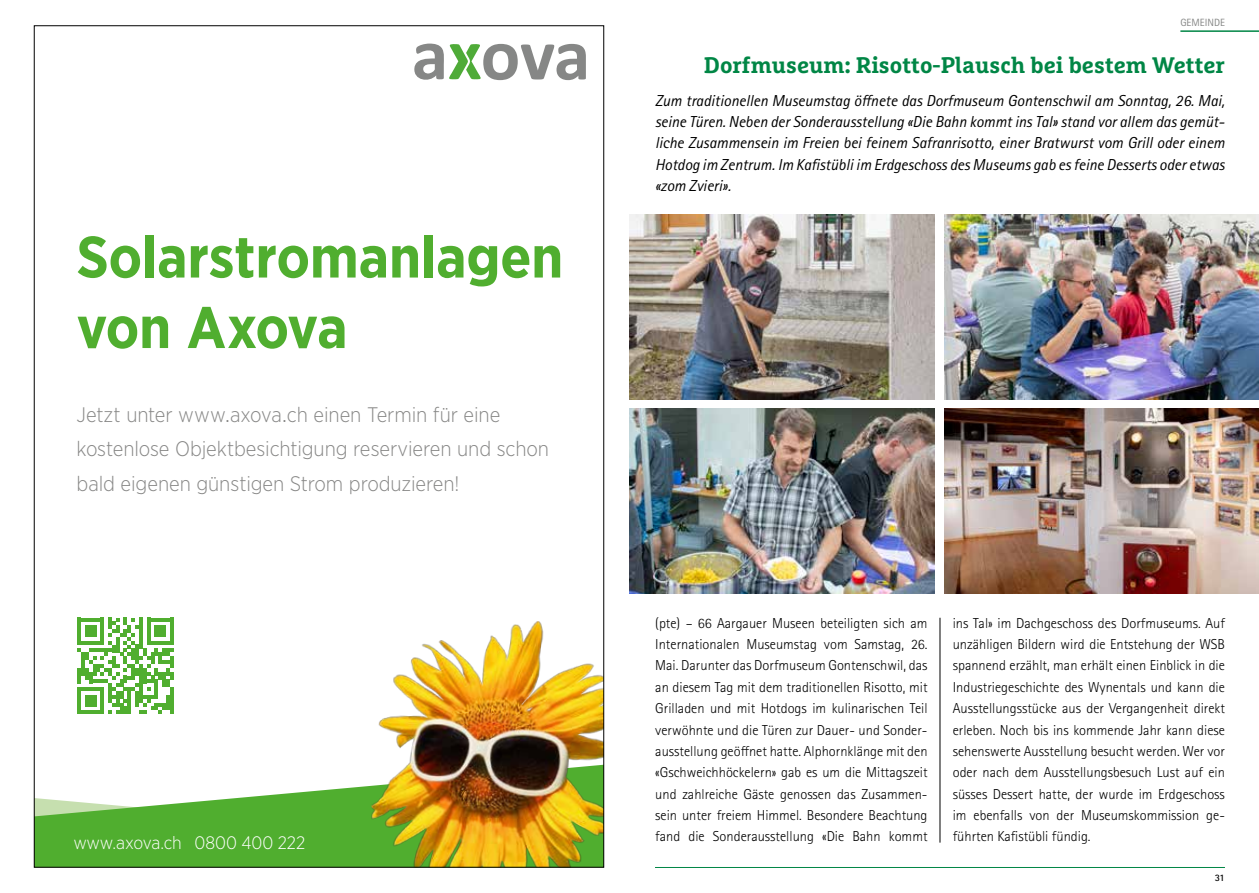
<style>
.page{position:relative;width:1259px;height:893px;background:#fff}
.page>*{position:absolute;margin:0;border:0;box-sizing:border-box;transform-origin:0 0}
.t1{font:700 58.5px/70.5px "Gotham Narrow";letter-spacing:-.005em;color:#50ae2f}
.t2{font:700 22.5px "Marselis Slab Pro";color:#008645}
.t3{font:300 21px/34.5px "Gotham Narrow";letter-spacing:-.005em;color:#878786}
.t4{font:300 18px "Gotham Narrow";color:#fff}
.t5{font:italic 15.9px/21.3px "Rotis Sans Serif Std";color:#000;text-align:justify}
.t6{font:300 14.4px/21.3px "Rotis Sans Serif Std";color:#000;text-align:justify}
.t7{font:10.5px "Rotis Sans Serif Std";color:#868786}
.t8{font:700 9.9px "Rotis Sans Serif Std";color:#000}
</style>
<div class="page">
<hr style="left:1180px;top:30px;width:79px;height:2px;background:#008645">
<hr style="left:655px;top:867px;width:570px;height:1px;background:#008645">
<hr style="left:939px;top:618px;width:1px;height:225px;background:#000">
<img style="left:629px;top:214px;width:306px;height:185px">
<img style="left:629px;top:408px;width:306px;height:185px">
<img style="left:944px;top:214px;width:315px;height:185px">
<img style="left:944px;top:408px;width:315px;height:185px">
<svg style="left:238px;top:786px;width:131px;height:12px"></svg>
<img style="left:369px;top:621px;width:233px;height:177px">
<svg style="left:414px;top:44px;width:172px;height:36px"></svg>
<svg style="left:77px;top:618px;width:97px;height:96px"></svg>
<img style="left:34px;top:798px;width:570px;height:70px">
<h1 class="t1" style="left:77px;top:221px;width:488px">Solarstromanlagen von Axova</h1>
<h3 class="t3" style="left:77px;top:396px;width:474px">Jetzt unter www.axova.ch einen Termin für eine kostenlose Objektbesichtigung reservieren und schon bald eigenen günstigen Strom produzieren!</h3>
<p class="t4" style="left:73px;top:832px;width:233px">www.axova.ch 0800 400 222</p>
<p class="t7" style="left:1180px;top:16px;width:46px">GEMEINDE</p>
<h2 class="t2" style="left:704px;top:51px;width:522px">Dorfmuseum: Risotto-Plausch bei bestem Wetter</h2>
<p class="t5" style="left:655px;top:90px;width:571px">Zum traditionellen Museumstag öffnete das Dorfmuseum Gontenschwil am Sonntag, 26. Mai, seine Türen. Neben der Sonderausstellung «Die Bahn kommt ins Tal» stand vor allem das gemüt&shy;liche Zusammensein im Freien bei feinem Safranrisotto, einer Bratwurst vom Grill oder einem Hotdog im Zentrum. Im Kafistübli im Erdgeschoss des Museums gab es feine Desserts oder etwas «zom Zvieri».</p>
<p class="t6" style="left:655px;top:612px;width:274px">(pte) – 66 Aargauer Museen beteiligten sich am Internationalen Museumstag vom Samstag, 26.<br>Mai. Darunter das Dorfmuseum Gontenschwil, das an diesem Tag mit dem traditionellen Risotto, mit Grilladen und mit Hotdogs im kulinarischen Teil verwöhnte und die Türen zur Dauer- und Sonder&shy;ausstellung geöffnet hatte. Alphornklänge mit den «Gschweichhöckelern» gab es um die Mittagszeit und zahlreiche Gäste genossen das Zusammen&shy;sein unter freiem Himmel. Besondere Beachtung fand die Sonderausstellung «Die Bahn kommt</p>
<p class="t6" style="left:952px;top:612px;width:274px">ins Tal» im Dachgeschoss des Dorfmuseums. Auf unzähligen Bildern wird die Entstehung der WSB spannend erzählt, man erhält einen Einblick in die Industriegeschichte des Wynentals und kann die Ausstellungsstücke aus der Vergangenheit direkt erleben. Noch bis ins kommende Jahr kann diese sehenswerte Ausstellung besucht werden. Wer vor oder nach dem Ausstellungsbesuch Lust auf ein süsses Dessert hatte, der wurde im Erdgeschoss im ebenfalls von der Museumskommission ge&shy;führten Kafistübli fündig.</p>
<p class="t8" style="left:1214px;top:871px;width:12px">31</p>
</div>
